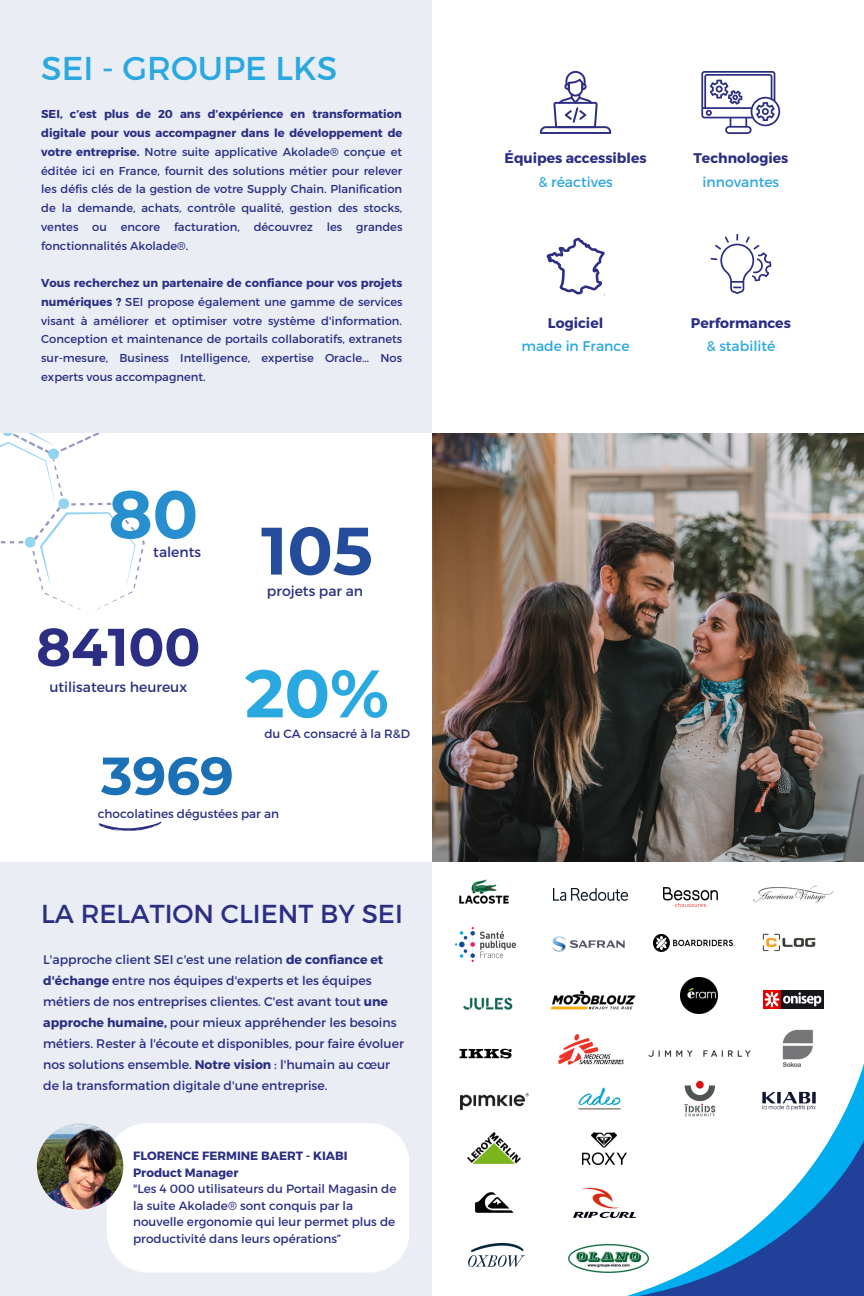
<style>
.page{position:relative;width:864px;height:1296px;background:#eaedf4}
.page>*{position:absolute;margin:0;border:0;box-sizing:border-box;transform-origin:0 0}
.t1{font:700 67px "Montserrat";color:#254c9a}
.t2{font:700 67px "Montserrat";color:#2aa8e0}
.t3{font:700 67px "Montserrat";color:#278fce}
.t4{font:700 53px "Montserrat";color:#2b2e83}
.t5{font:700 53px "Montserrat";color:#1b70b6}
.t6{font:33px "Montserrat";color:#2aa8e0}
.t7{font:26px "Montserrat";color:#2b2e83}
.t8{font:700 14px "Montserrat";color:#2b2e83}
.t9{font:14px "Montserrat";color:#2aa8e0}
.t10{font:14px "Montserrat";color:#2b2e83}
.t11{font:12.5px/21px "Montserrat";color:#2b2e83}
.t12{font:12px/16.5px "Montserrat";color:#2b2e83}
.t13{font:700 12px "Montserrat";color:#2b2e83}
.t14{font:11.5px/18.8px "Montserrat";color:#2b2e83;text-align:justify}
.s1{font-weight:700}
</style>
<div class="page">
<div style="left:432px;top:0;width:432px;height:433px;background:#fff"></div>
<div style="left:0;top:434px;width:432px;height:428px;background:#fff"></div>
<svg style="left:540px;top:71px;width:71px;height:63px"></svg>
<svg style="left:546px;top:238px;width:59px;height:58px"></svg>
<svg style="left:701px;top:71px;width:79px;height:63px"></svg>
<svg style="left:711px;top:234px;width:60px;height:60px"></svg>
<svg style="left:99px;top:821px;width:63px;height:10px"></svg>
<svg style="left:0;top:434px;width:145px;height:176px"></svg>
<img style="left:433px;top:434px;width:431px;height:427px">
<div style="left:432px;top:862px;width:432px;height:434px;background:#fff"></div>
<img style="left:578px;top:1087px;width:43px;height:23px">
<img style="left:459px;top:880px;width:50px;height:24px">
<img style="left:553px;top:888px;width:75px;height:12px">
<img style="left:664px;top:888px;width:54px;height:18px">
<img style="left:753px;top:885px;width:81px;height:19px">
<img style="left:459px;top:1048px;width:53px;height:11px">
<img style="left:456px;top:927px;width:60px;height:34px">
<img style="left:552px;top:936px;width:73px;height:16px">
<img style="left:654px;top:935px;width:81px;height:16px">
<img style="left:762px;top:933px;width:54px;height:19px">
<img style="left:680px;top:977px;width:37px;height:37px">
<img style="left:463px;top:997px;width:50px;height:13px">
<img style="left:550px;top:990px;width:86px;height:20px">
<img style="left:764px;top:991px;width:59px;height:17px">
<img style="left:782px;top:1029px;width:31px;height:27px">
<img style="left:648px;top:1050px;width:103px;height:6px">
<img style="left:558px;top:1034px;width:65px;height:30px">
<img style="left:460px;top:1092px;width:68px;height:19px">
<img style="left:468px;top:1132px;width:52px;height:32px">
<img style="left:582px;top:1133px;width:44px;height:31px">
<img style="left:474px;top:1192px;width:40px;height:21px">
<img style="left:573px;top:1189px;width:54px;height:28px">
<img style="left:469px;top:1244px;width:55px;height:22px">
<svg style="left:627px;top:1056px;width:237px;height:240px"></svg>
<svg style="left:639px;top:1136px;width:225px;height:160px"></svg>
<div style="left:107px;top:1123px;width:302px;height:149px;background:#fff;border-radius:40px"></div>
<img style="left:37px;top:1123px;width:86px;height:87px;border-radius:50%">
<img style="left:568px;top:1244px;width:81px;height:29px">
<p class="t6" style="left:41px;top:47px;width:298px">SEI - GROUPE LKS</p>
<p class="t14" style="left:41px;top:104px;width:363px"><span class="s1">SEI, c’est plus de 20 ans d’expérience en transformation digitale pour vous accompagner dans le développement de votre entreprise.</span> Notre suite applicative Akolade® conçue et éditée ici en France, fournit des solutions métier pour relever les défis clés de la gestion de votre Supply Chain. Planification de la demande, achats, contrôle qualité, gestion des stocks, ventes ou encore facturation, découvrez les grandes fonctionnalités Akolade®.</p>
<p class="t14" style="left:41px;top:273px;width:363px"><span class="s1">Vous recherchez un partenaire de confiance pour vos projets numériques ?</span> SEI propose également une gamme de services visant à améliorer et optimiser votre système d'information.<br>Conception et maintenance de portails collaboratifs, extranets sur-mesure, Business Intelligence, expertise Oracle… Nos experts vous accompagnent.</p>
<p class="t3" style="left:108px;top:473px;width:91px">80</p>
<p class="t10" style="left:153px;top:543px;width:49px">talents</p>
<p class="t4" style="left:36px;top:615px;width:166px">84100</p>
<p class="t10" style="left:49px;top:678px;width:139px">utilisateurs heureux</p>
<p class="t1" style="left:261px;top:510px;width:113px">105</p>
<p class="t10" style="left:267px;top:582px;width:98px">projets par an</p>
<p class="t2" style="left:245px;top:652px;width:145px">20%</p>
<p class="t12" style="left:264px;top:725px;width:147px">du CA consacré à la R&amp;D</p>
<p class="t5" style="left:101px;top:743px;width:134px">3969</p>
<p class="t12" style="left:98px;top:805px;width:183px">chocolatines dégustées par an</p>
<p class="t7" style="left:41px;top:897px;width:363px">LA RELATION CLIENT BY SEI</p>
<p class="t11" style="left:43px;top:948px;width:362px">L'approche client SEI c'est une relation <span class="s1">de confiance et d'échange</span> entre nos équipes d'experts et les équipes métiers de nos entreprises clientes. C'est avant tout <span class="s1">une approche humaine,</span> pour mieux appréhender les besoins métiers. Rester à l'écoute et disponibles, pour faire évoluer nos solutions ensemble. <span class="s1">Notre vision</span> : l'humain au cœur de la transformation digitale d'une entreprise.</p>
<p class="t13" style="left:133px;top:1148px;width:216px">FLORENCE FERMINE BAERT - KIABI</p>
<p class="t13" style="left:133px;top:1165px;width:107px">Product Manager</p>
<p class="t12" style="left:133px;top:1180px;width:265px">"Les 4 000 utilisateurs du Portail Magasin de la suite Akolade® sont conquis par la nouvelle ergonomie qui leur permet plus de productivité dans leurs opérations”</p>
<p class="t8" style="left:505px;top:149px;width:144px">Équipes accessibles</p>
<p class="t9" style="left:538px;top:173px;width:76px">&amp; réactives</p>
<p class="t8" style="left:693px;top:149px;width:97px">Technologies</p>
<p class="t9" style="left:703px;top:173px;width:78px">innovantes</p>
<p class="t8" style="left:548px;top:314px;width:57px">Logiciel</p>
<p class="t9" style="left:522px;top:337px;width:110px">made in France</p>
<p class="t8" style="left:691px;top:314px;width:101px">Performances</p>
<p class="t9" style="left:706px;top:337px;width:70px">&amp; stabilité</p>
</div>
